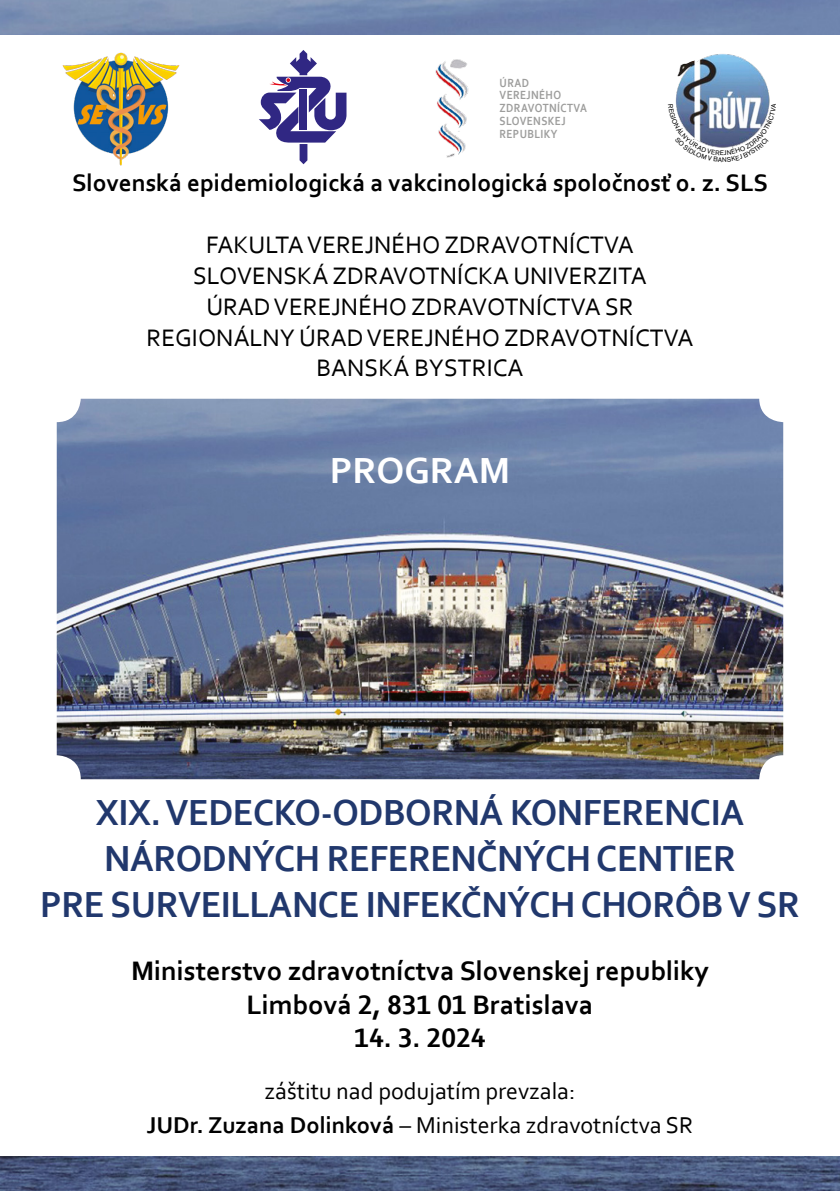
<style>
.page{position:relative;width:840px;height:1191px;background:#fff}
.page>*{position:absolute;margin:0;border:0;box-sizing:border-box;transform-origin:0 0}
.t1{font:700 38px/45.6px "Corbel";letter-spacing:-.01em;color:#21386d;text-align:center;scale:.95 1}
.t2{font:700 38px "Corbel";color:#fff}
.t3{font:700 28px/33.6px "Corbel";color:#000;text-align:center}
.t4{font:25px/30.8px "Corbel";color:#000;text-align:center}
.t5{font:700 25px "Corbel";color:#000}
.t6{font:24px/34.4px "Corbel";color:#000;text-align:center}
.t7{font:700 12.4px/12.8px "Corbel";letter-spacing:.04em;color:#9d9d9c;scale:.85 1}
.s1{font-weight:700}
</style>
<div class="page">
<img style="left:62px;top:52px;width:117px;height:114px">
<img style="left:675px;top:54px;width:95px;height:50px">
<img style="left:435px;top:59px;width:34px;height:99px">
<svg style="left:259px;top:50px;width:87px;height:114px"></svg>
<img style="left:57px;top:399px;width:725px;height:380px">
<img style="left:0;top:0;width:839px;height:34px">
<img style="left:0;top:1157px;width:839px;height:34px">
<svg style="left:676px;top:104px;width:94px;height:44px"></svg>
<p class="t7" style="left:499px;top:76px;width:104px">ÚRAD<br>VEREJNÉHO<br>ZDRAVOTNÍCTVA<br>SLOVENSKEJ<br>REPUBLIKY</p>
<p class="t5" style="left:72px;top:168px;width:697px">Slovenská epidemiologická a vakcinologická spoločnosť o. z. SLS</p>
<p class="t4" style="left:146px;top:229px;width:548px">FAKULTA VEREJNÉHO ZDRAVOTNÍCTVA<br>SLOVENSKÁ ZDRAVOTNÍCKA UNIVERZITA<br>ÚRAD VEREJNÉHO ZDRAVOTNÍCTVA SR<br>REGIONÁLNY ÚRAD VEREJNÉHO ZDRAVOTNÍCTVA<br>BANSKÁ BYSTRICA</p>
<h1 class="t2" style="left:329px;top:446px;width:182px">PROGRAM</h1>
<h1 class="t1" style="left:40px;top:789px;width:800px">XIX. VEDECKO-ODBORNÁ KONFERENCIA<br>NÁRODNÝCH REFERENČNÝCH CENTIER<br>PRE SURVEILLANCE INFEKČNÝCH CHORÔB V SR</h1>
<p class="t3" style="left:131px;top:953px;width:579px">Ministerstvo zdravotníctva Slovenskej republiky<br>Limbová 2, 831 01 Bratislava</p>
<p class="t3" style="left:354px;top:1020px;width:133px">14. 3. 2024</p>
<p class="t6" style="left:147px;top:1073px;width:547px">záštitu nad podujatím prevzala:<br><span class="s1">JUDr. Zuzana Dolinková</span> – Ministerka zdravotníctva SR</p>
</div>
